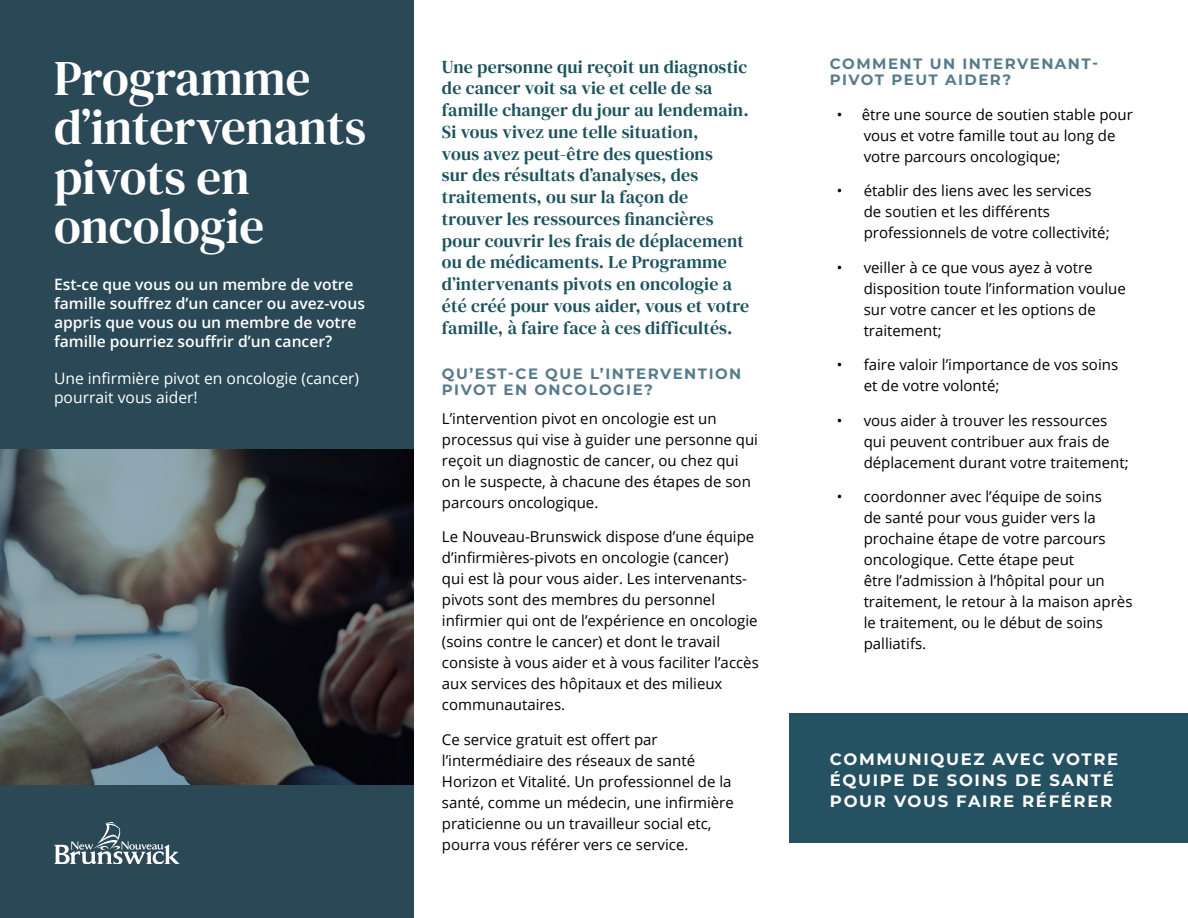
<style>
.page{position:relative;width:1188px;height:918px;background:#fff}
.page>*{position:absolute;margin:0;border:0;box-sizing:border-box;transform-origin:0 0}
.t1{font:49.35px/49.5px "DM Serif Text";color:#fff}
.t2{font:18px/21.8px "DM Serif Text";letter-spacing:.01em;color:#1b535d}
.t3{font:700 16.5px/21px "Montserrat";letter-spacing:.1em;color:#fff}
.t4{font:600 15.6px/18.8px "Open Sans";color:#fff}
.t5{font:15.6px/18.8px "Open Sans";color:#fff}
.t6{font:15px/21px "Open Sans";color:#000}
.t7{font:700 15px/16.5px "Montserrat";letter-spacing:.1em;color:#577b8c}
</style>
<div class="page">
<svg style="left:0;top:0;width:413px;height:918px;background:#364a55"></svg>
<div style="left:790px;top:713px;width:398px;height:130px;background:#255263"></div>
<svg style="left:54px;top:822px;width:126px;height:42px;background:#586f7b"></svg>
<h1 class="t1" style="left:54px;top:54px;width:314px">Programme d’intervenants pivots en oncologie</h1>
<p class="t4" style="left:54px;top:275px;width:312px">Est-ce que vous ou un membre de votre famille souffrez d’un cancer ou avez-vous appris que vous ou un membre de votre famille pourriez souffrir d’un cancer?</p>
<p class="t5" style="left:54px;top:369px;width:307px">Une infirmière pivot en oncologie (cancer) pourrait vous aider!</p>
<p class="t2" style="left:442px;top:56px;width:309px">Une personne qui reçoit un diagnostic de cancer voit sa vie et celle de sa famille changer du jour au lendemain.<br>Si vous vivez une telle situation,<br>vous avez peut-être des questions<br>sur des résultats d’analyses, des traitements, ou sur la façon de trouver les ressources financières pour couvrir les frais de déplacement ou de médicaments. Le Programme d’intervenants pivots en oncologie a été créé pour vous aider, vous et votre famille, à faire face à ces difficultés.</p>
<p class="t7" style="left:442px;top:364px;width:301px">QU’EST-CE QUE L’INTERVENTION<br>PIVOT EN ONCOLOGIE?</p>
<p class="t6" style="left:442px;top:407px;width:318px">L’intervention pivot en oncologie est un processus qui vise à guider une personne qui reçoit un diagnostic de cancer, ou chez qui on le suspecte, à chacune des étapes de son parcours oncologique.</p>
<p class="t6" style="left:442px;top:526px;width:318px">Le Nouveau-Brunswick dispose d’une équipe d’infirmières-pivots en oncologie (cancer)<br>qui est là pour vous aider. Les intervenants&shy;pivots sont des membres du personnel infirmier qui ont de l’expérience en oncologie (soins contre le cancer) et dont le travail consiste à vous aider et à vous faciliter l’accès aux services des hôpitaux et des milieux communautaires.</p>
<p class="t6" style="left:442px;top:728px;width:293px">Ce service gratuit est offert par l’intermédiaire des réseaux de santé Horizon et Vitalité. Un professionnel de la santé, comme un médecin, une infirmière praticienne ou un travailleur social etc, pourra vous référer vers ce service.</p>
<p class="t7" style="left:830px;top:54px;width:270px">COMMENT UN INTERVENANT-<br>PIVOT PEUT AIDER?</p>
<p class="t6" style="left:864px;top:103px;width:271px;text-indent:-27px">• être une source de soutien stable pour vous et votre famille tout au long de votre parcours oncologique;</p>
<p class="t6" style="left:864px;top:180px;width:247px;text-indent:-27px">• établir des liens avec les services de soutien et les différents professionnels de votre collectivité;</p>
<p class="t6" style="left:864px;top:256px;width:264px;text-indent:-27px">• veiller à ce que vous ayez à votre disposition toute l’information voulue sur votre cancer et les options de traitement;</p>
<p class="t6" style="left:864px;top:354px;width:256px;text-indent:-27px">• faire valoir l’importance de vos soins et de votre volonté;</p>
<p class="t6" style="left:864px;top:409px;width:266px;text-indent:-27px">• vous aider à trouver les ressources qui peuvent contribuer aux frais de déplacement durant votre traitement;</p>
<p class="t6" style="left:864px;top:486px;width:270px;text-indent:-27px">• coordonner avec l’équipe de soins<br>de santé pour vous guider vers la prochaine étape de votre parcours oncologique. Cette étape peut<br>être l’admission à l’hôpital pour un traitement, le retour à la maison après le traitement, ou le début de soins palliatifs.</p>
<p class="t3" style="left:830px;top:747px;width:290px">COMMUNIQUEZ AVEC VOTRE<br>ÉQUIPE DE SOINS DE SANTÉ<br>POUR VOUS FAIRE RÉFÉRER</p>
</div>
